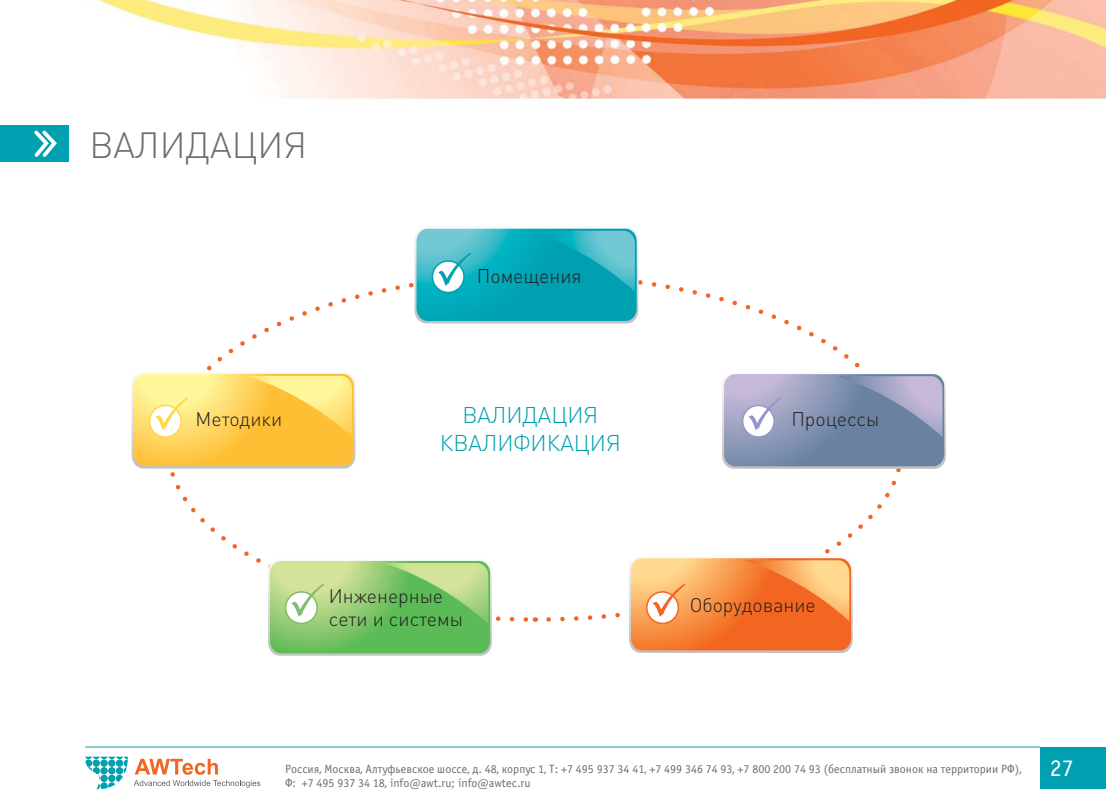
<style>
.page{position:relative;width:1106px;height:809px;background:#fff}
.page>*{position:absolute;margin:0;border:0;box-sizing:border-box;transform-origin:0 0}
.t1{font:300 36px "DIN Cyr";color:#6c6e70}
.t2{font:24px "Officina Sans C";color:#fff}
.t3{font:300 22.5px/27.6px "DIN Cyr";color:#00a0b0;text-align:center}
.t4{font:300 19.5px/22.5px "DIN Cyr";color:#231f20}
.t5{font:12px/14.4px "Officina Sans C";color:#6c6e70}
</style>
<div class="page">
<img style="left:85px;top:1px;width:1021px;height:789px">
<div style="left:1040px;top:746px;width:66px;height:42px;background:#00a0b0"></div>
<svg style="left:85px;top:756px;width:43px;height:33px"></svg>
<svg style="left:135px;top:758px;width:83px;height:16px"></svg>
<svg style="left:134px;top:780px;width:126px;height:7px"></svg>
<hr style="left:85px;top:746px;width:955px;height:1px;background:#00a0b0">
<svg style="left:164px;top:270px;width:742px;height:354px"></svg>
<svg style="left:132px;top:372px;width:223px;height:96px;background:#fcd568"></svg>
<svg style="left:722px;top:372px;width:224px;height:97px;background:#929db9"></svg>
<svg style="left:268px;top:559px;width:224px;height:96px;background:#93cd7b"></svg>
<svg style="left:629px;top:556px;width:223px;height:97px;background:#f59655"></svg>
<svg style="left:414px;top:226px;width:224px;height:97px;background:#2db3c0"></svg>
<div style="left:0;top:125px;width:69px;height:37px;background:#00a0b0"></div>
<svg style="left:34px;top:130px;width:23px;height:27px"></svg>
<h1 class="t1" style="left:89px;top:132px;width:219px">ВАЛИДАЦИЯ</h1>
<h3 class="t4" style="left:477px;top:267px;width:106px">Помещения</h3>
<h3 class="t3" style="left:440px;top:404px;width:182px">ВАЛИДАЦИЯ<br>КВАЛИФИКАЦИЯ</h3>
<h3 class="t4" style="left:196px;top:409px;width:88px">Методики</h3>
<h3 class="t4" style="left:791px;top:409px;width:90px">Процессы</h3>
<h3 class="t4" style="left:329px;top:587px;width:136px">Инженерные сети и системы</h3>
<h3 class="t4" style="left:689px;top:596px;width:128px">Оборудование</h3>
<p class="t5" style="left:285px;top:762px;width:738px">Россия, Москва, Алтуфьевское шоссе, д. 48, корпус 1, Т: +7 495 937 34 41, +7 499 346 74 93, +7 800 200 74 93 (бесплатный звонок на территории РФ),<br>Ф: +7 495 937 34 18, info@awt.ru; info@awtec.ru</p>
<h2 class="t2" style="left:1049px;top:758px;width:25px">27</h2>
</div>
